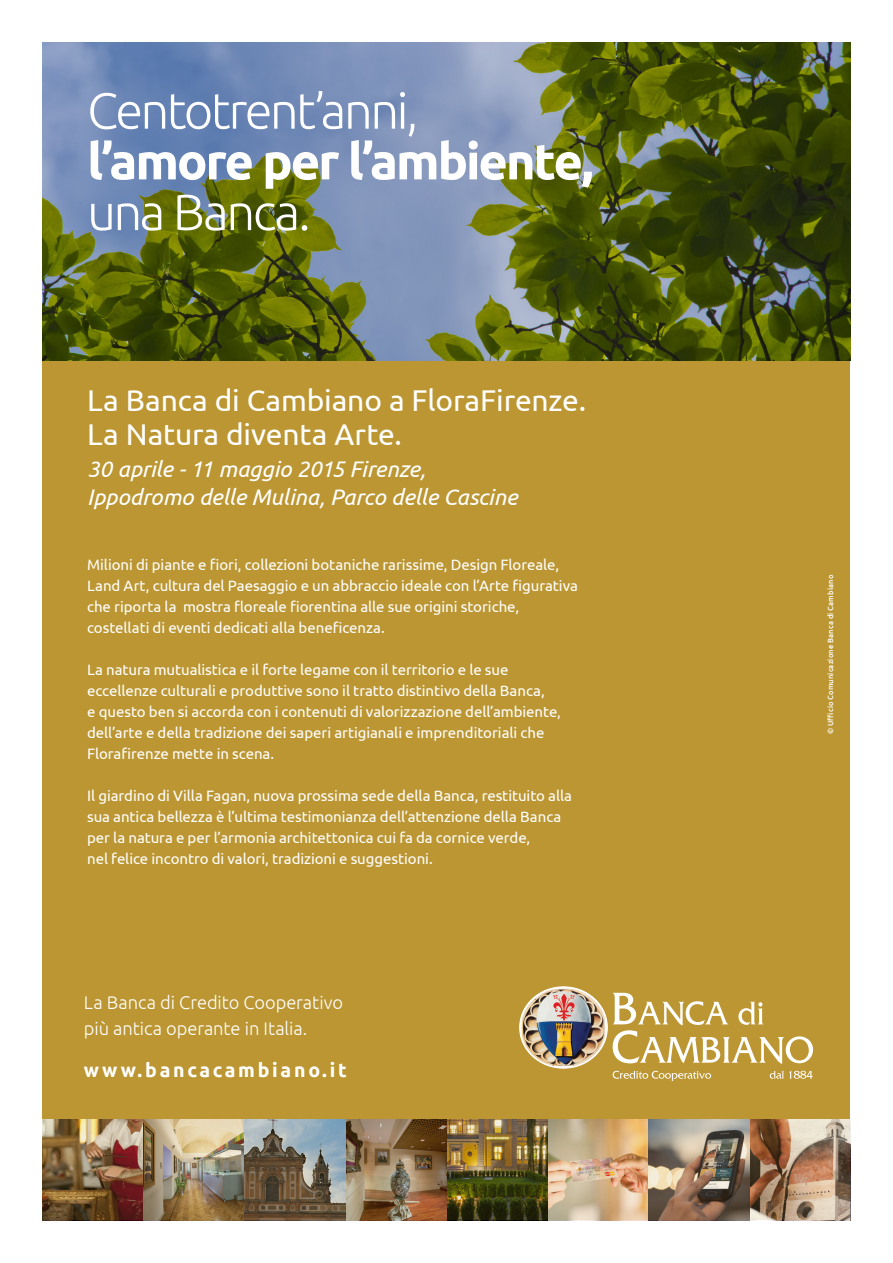
<style>
.page{position:relative;width:893px;height:1263px;background:#fff}
.page>*{position:absolute;margin:0;border:0;box-sizing:border-box;transform-origin:0 0}
.t1{font:300 50.7px "Ubuntu";letter-spacing:-.05em;color:#fff}
.t2{font:700 50.7px "Ubuntu";letter-spacing:-.045em;color:#fff}
.t3{font:30px "Ubuntu";letter-spacing:-.005em;color:#fff}
.t4{font:italic 22.5px "Ubuntu";letter-spacing:-.005em;color:#fff}
.t5{font:700 19.5px "Ubuntu";letter-spacing:.14em;color:#fff}
.t6{font:300 18.3px "Ubuntu";letter-spacing:-.005em;color:#fff}
.t7{font:15px/21px "Ubuntu";letter-spacing:-.005em;color:#fff}
.t8{font:500 7.5px "Ubuntu";letter-spacing:.025em;color:#fff}
</style>
<div class="page">
<div style="left:43px;top:361px;width:807px;height:859px;background:#bb9632"></div>
<img style="left:43px;top:43px;width:807px;height:318px">
<img style="left:43px;top:1119px;width:807px;height:101px">
<svg style="left:613px;top:993px;width:200px;height:71px"></svg>
<svg style="left:613px;top:1071px;width:98px;height:10px"></svg>
<svg style="left:770px;top:1070px;width:43px;height:9px"></svg>
<img style="left:522px;top:989px;width:83px;height:77px">
<div style="left:519px;top:987px;width:88px;height:81px;border:1px solid #fff;border-radius:50%"></div>
<p class="t1" style="left:87px;top:80px;width:333px">Centotrent’anni,</p>
<p class="t2" style="left:87px;top:131px;width:508px">l’amore per l’ambiente,</p>
<p class="t1" style="left:87px;top:182px;width:225px">una Banca.</p>
<p class="t3" style="left:87px;top:382px;width:500px">La Banca di Cambiano a FloraFirenze.</p>
<p class="t3" style="left:87px;top:416px;width:316px">La Natura diventa Arte.</p>
<p class="t4" style="left:87px;top:455px;width:340px">30 aprile - 11 maggio 2015 Firenze,</p>
<p class="t4" style="left:87px;top:484px;width:432px">Ippodromo delle Mulina, Parco delle Cascine</p>
<p class="t7" style="left:87px;top:553px;width:492px">Milioni di piante e fiori, collezioni botaniche rarissime, Design Floreale, Land Art, cultura del Paesaggio e un abbraccio ideale con l’Arte figurativa che riporta la mostra floreale fiorentina alle sue origini storiche, costellati di eventi dedicati alla beneficenza.</p>
<p class="t7" style="left:87px;top:658px;width:459px">La natura mutualistica e il forte legame con il territorio e le sue eccellenze culturali e produttive sono il tratto distintivo della Banca,</p>
<p class="t7" style="left:87px;top:700px;width:475px">e questo ben si accorda con i contenuti di valorizzazione dell’ambiente, dell’arte e della tradizione dei saperi artigianali e imprenditoriali che<br>Florafirenze mette in scena.</p>
<p class="t7" style="left:87px;top:784px;width:486px">Il giardino di Villa Fagan, nuova prossima sede della Banca, restituito alla sua antica bellezza è l’ultima testimonianza dell’attenzione della Banca per la natura e per l’armonia architettonica cui fa da cornice verde,</p>
<p class="t7" style="left:87px;top:847px;width:347px">nel felice incontro di valori, tradizioni e suggestioni.</p>
<p class="t6" style="left:84px;top:991px;width:261px">La Banca di Credito Cooperativo</p>
<p class="t6" style="left:84px;top:1017px;width:225px">più antica operante in Italia.</p>
<p class="t5" style="left:84px;top:1058px;width:264px">www.bancacambiano.it</p>
<p class="t8" style="left:826px;top:734px;width:161px;rotate:-90deg">© Ufficio Comunicazione Banca di Cambiano</p>
</div>
